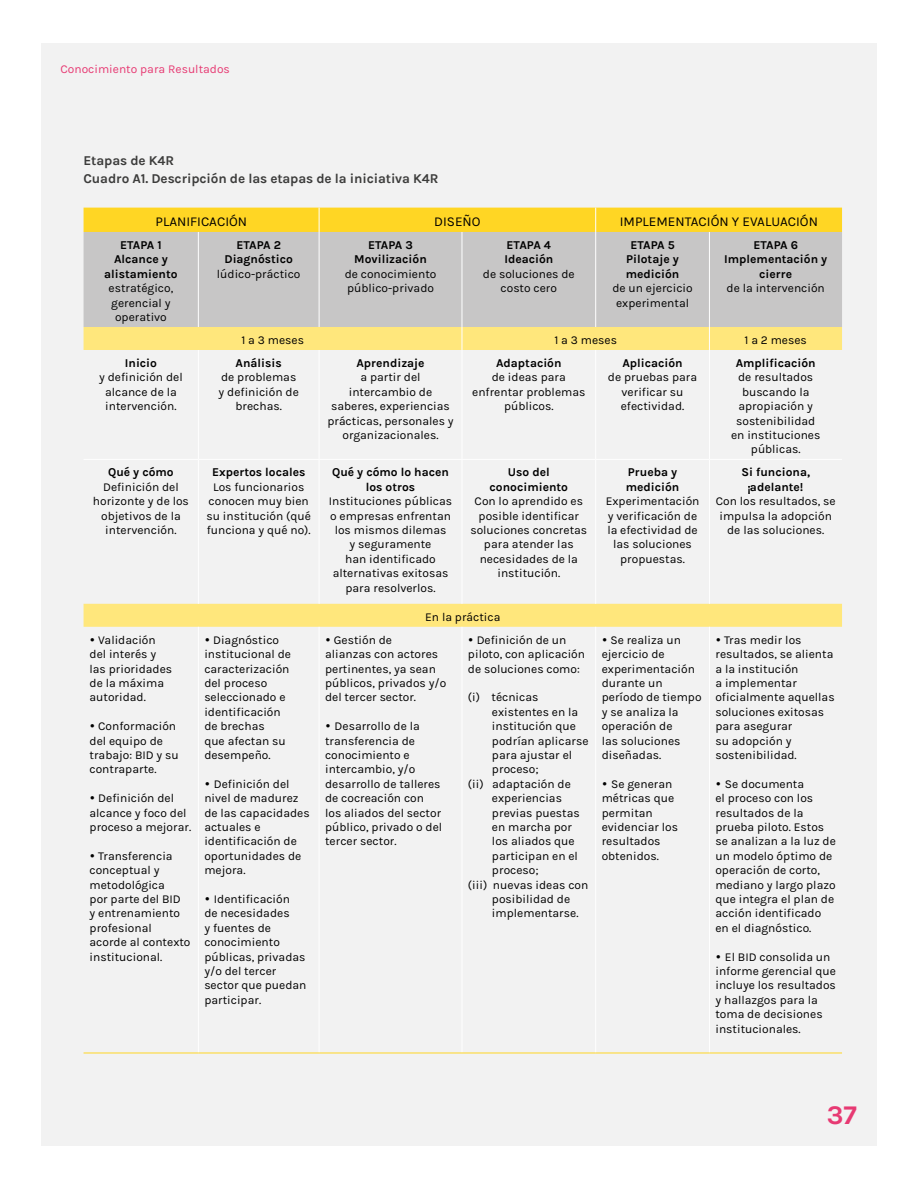
<style>
.page{position:relative;width:918px;height:1188px;background:#fff}
.page>*{position:absolute;margin:0;border:0;box-sizing:border-box;transform-origin:0 0}
.t1{font:700 27px "Karla";color:#e73a73}
.párrafo_general{font:700 13.5px "Karla";letter-spacing:-.01em;color:#3c3c3b}
.t2{font:13.5px "Karla";color:#000}
.t3{font:12px/14.4px "Karla";color:#000}
.t4{font:700 12px/14.4px "Karla";color:#000;text-align:center}
.t5{font:12px "Karla";color:#e73a73}
.s1{font-family:"Gotham";font-weight:500}
</style>
<div class="page">
<div style="left:42px;top:43px;width:835px;height:1103px;background:#f2f2f2"></div>
<div style="left:84px;top:232px;width:758px;height:95px;background:#c7c6c6"></div>
<svg style="left:84px;top:327px;width:758px;height:300px"></svg>
<div style="left:84px;top:208px;width:758px;height:24px;background:#ffd624"></div>
<hr style="left:198px;top:232px;width:1px;height:95px;background:#fff">
<hr style="left:319px;top:232px;width:1px;height:95px;background:#fff">
<hr style="left:462px;top:232px;width:1px;height:95px;background:#fff">
<hr style="left:595px;top:232px;width:1px;height:95px;background:#fff">
<hr style="left:709px;top:232px;width:1px;height:95px;background:#fff">
<svg style="left:462px;top:327px;width:1px;height:23px"></svg>
<svg style="left:709px;top:327px;width:1px;height:23px"></svg>
<hr style="left:198px;top:350px;width:1px;height:109px;background:#fff">
<hr style="left:319px;top:350px;width:1px;height:109px;background:#fff">
<hr style="left:462px;top:350px;width:1px;height:109px;background:#fff">
<hr style="left:595px;top:350px;width:1px;height:109px;background:#fff">
<hr style="left:709px;top:350px;width:1px;height:109px;background:#fff">
<hr style="left:198px;top:460px;width:1px;height:144px;background:#fff">
<hr style="left:319px;top:460px;width:1px;height:144px;background:#fff">
<hr style="left:462px;top:460px;width:1px;height:144px;background:#fff">
<hr style="left:595px;top:460px;width:1px;height:144px;background:#fff">
<hr style="left:709px;top:460px;width:1px;height:144px;background:#fff">
<hr style="left:198px;top:627px;width:1px;height:426px;background:#fff">
<hr style="left:319px;top:627px;width:1px;height:426px;background:#fff">
<hr style="left:462px;top:627px;width:1px;height:426px;background:#fff">
<hr style="left:595px;top:627px;width:1px;height:426px;background:#fff">
<hr style="left:709px;top:627px;width:1px;height:426px;background:#fff">
<hr style="left:84px;top:459px;width:114px;height:1px;background:#fff">
<hr style="left:198px;top:459px;width:121px;height:1px;background:#fff">
<hr style="left:319px;top:459px;width:143px;height:1px;background:#fff">
<hr style="left:462px;top:459px;width:134px;height:1px;background:#fff">
<hr style="left:596px;top:459px;width:113px;height:1px;background:#fff">
<hr style="left:709px;top:459px;width:133px;height:1px;background:#fff">
<hr style="left:84px;top:1053px;width:114px;height:1px;background:#ffd624">
<hr style="left:198px;top:1053px;width:121px;height:1px;background:#ffd624">
<hr style="left:319px;top:1053px;width:143px;height:1px;background:#ffd624">
<hr style="left:462px;top:1053px;width:134px;height:1px;background:#ffd624">
<hr style="left:596px;top:1053px;width:113px;height:1px;background:#ffd624">
<hr style="left:709px;top:1053px;width:133px;height:1px;background:#ffd624">
<svg style="left:748px;top:486px;width:2px;height:8px"></svg>
<p class="t5" style="left:61px;top:63px;width:171px">Conocimiento para Resultados</p>
<p class="párrafo_general" style="left:84px;top:152px;width:92px">Etapas de K4R</p>
<p class="párrafo_general" style="left:84px;top:171px;width:356px">Cuadro A1. Descripción de las etapas de la iniciativa K4R</p>
<p class="t2" style="left:156px;top:214px;width:93px">PLANIFICACIÓN</p>
<p class="t2" style="left:434px;top:214px;width:48px">DISEÑO</p>
<p class="t2" style="left:620px;top:214px;width:200px">IMPLEMENTACIÓN Y EVALUACIÓN</p>
<p class="t4" style="left:120px;top:238px;width:43px">ETAPA 1</p>
<p class="t4" style="left:104px;top:252px;width:75px">Alcance y alistamiento</p>
<p class="t3" style="left:109px;top:281px;width:66px;text-align:center">estratégico, gerencial y operativo</p>
<p class="t4" style="left:236px;top:238px;width:46px">ETAPA 2</p>
<p class="t4" style="left:224px;top:252px;width:70px">Diagnóstico</p>
<p class="t3" style="left:217px;top:267px;width:85px">lúdico-práctico</p>
<p class="t4" style="left:368px;top:238px;width:46px">ETAPA 3</p>
<p class="t4" style="left:354px;top:252px;width:74px">Movilización</p>
<p class="t3" style="left:345px;top:267px;width:93px">de conocimiento público-privado</p>
<p class="t4" style="left:753px;top:238px;width:46px">ETAPA 6</p>
<p class="t4" style="left:724px;top:252px;width:104px">Implementación y cierre</p>
<p class="t3" style="left:727px;top:281px;width:100px">de la intervención</p>
<p class="t4" style="left:507px;top:238px;width:46px">ETAPA 4</p>
<p class="t4" style="left:504px;top:252px;width:50px">Ideación</p>
<p class="t3" style="left:483px;top:267px;width:93px;text-align:center">de soluciones de costo cero</p>
<p class="t4" style="left:630px;top:238px;width:46px">ETAPA 5</p>
<p class="t4" style="left:626px;top:252px;width:55px;text-align:left">Pilotaje y medición</p>
<p class="t3" style="left:612px;top:281px;width:82px;text-align:center">de un ejercicio experimental</p>
<p class="t4" style="left:125px;top:356px;width:34px">Inicio</p>
<p class="t3" style="left:99px;top:370px;width:85px;text-align:center">y definición del alcance de la intervención.</p>
<p class="t4" style="left:108px;top:465px;width:67px">Qué y cómo</p>
<p class="t3" style="left:93px;top:480px;width:98px;text-align:center">Definición del horizonte y de los objetivos de la intervención.</p>
<p class="t3" style="left:90px;top:633px;width:84px"><span class="s1">•</span> Validación del interés y las prioridades de la máxima autoridad.</p>
<p class="t3" style="left:90px;top:719px;width:91px"><span class="s1">•</span> Conformación del equipo de trabajo: BID y su contraparte.</p>
<p class="t3" style="left:90px;top:791px;width:103px"><span class="s1">•</span> Definición del alcance y foco del proceso a mejorar.</p>
<p class="t3" style="left:90px;top:849px;width:102px"><span class="s1">•</span> Transferencia conceptual y metodológica<br>por parte del BID<br>y entrenamiento profesional acorde al contexto institucional.</p>
<p class="t3" style="left:241px;top:333px;width:64px">1 a 3 meses</p>
<p class="t3" style="left:554px;top:333px;width:64px">1 a 3 meses</p>
<p class="t3" style="left:745px;top:333px;width:64px">1 a 2 meses</p>
<p class="t4" style="left:236px;top:356px;width:48px">Análisis</p>
<p class="t3" style="left:219px;top:370px;width:82px;text-align:center">de problemas y definición de brechas.</p>
<p class="t4" style="left:212px;top:465px;width:95px">Expertos locales</p>
<p class="t3" style="left:206px;top:480px;width:106px;text-align:center">Los funcionarios conocen muy bien su institución (qué funciona y qué no).</p>
<p class="t3" style="left:204px;top:633px;width:88px"><span class="s1">•</span> Diagnóstico institucional de caracterización del proceso seleccionado e identificación de brechas<br>que afectan su desempeño.</p>
<p class="t3" style="left:204px;top:777px;width:107px"><span class="s1">•</span> Definición del nivel de madurez de las capacidades actuales e identificación de oportunidades de mejora.</p>
<p class="t3" style="left:204px;top:892px;width:104px"><span class="s1">•</span> Identificación<br>de necesidades<br>y fuentes de conocimiento públicas, privadas y/o del tercer sector que puedan participar.</p>
<p class="t4" style="left:356px;top:356px;width:70px">Aprendizaje</p>
<p class="t3" style="left:327px;top:370px;width:128px;text-align:center">a partir del intercambio de saberes, experiencias prácticas, personales y organizacionales.</p>
<p class="t4" style="left:332px;top:465px;width:118px">Qué y cómo lo hacen los otros</p>
<p class="t3" style="left:329px;top:494px;width:125px;text-align:center">Instituciones públicas o empresas enfrentan los mismos dilemas<br>y seguramente<br>han identificado alternativas exitosas para resolverlos.</p>
<p class="t4" style="left:496px;top:356px;width:67px">Adaptación</p>
<p class="t3" style="left:472px;top:370px;width:115px;text-align:center">de ideas para enfrentar problemas públicos.</p>
<p class="t4" style="left:490px;top:465px;width:80px">Uso del conocimiento</p>
<p class="t3" style="left:470px;top:494px;width:118px;text-align:center">Con lo aprendido es posible identificar soluciones concretas para atender las necesidades de la institución.</p>
<p class="t3" style="left:425px;top:610px;width:77px">En la práctica</p>
<p class="t3" style="left:325px;top:633px;width:123px"><span class="s1">•</span> Gestión de<br>alianzas con actores pertinentes, ya sean públicos, privados y/o del tercer sector.</p>
<p class="t3" style="left:325px;top:719px;width:119px"><span class="s1">•</span> Desarrollo de la transferencia de conocimiento e intercambio, y/o desarrollo de talleres de cocreación con los aliados del sector público, privado o del tercer sector.</p>
<p class="t3" style="left:468px;top:633px;width:119px"><span class="s1">•</span> Definición de un piloto, con aplicación de soluciones como:</p>
<p class="t3" style="left:492px;top:690px;width:98px;text-indent:-24px">(i) técnicas existentes en la institución que podrían aplicarse para ajustar el proceso;</p>
<p class="t3" style="left:492px;top:777px;width:89px;text-indent:-24px">(ii) adaptación de experiencias previas puestas en marcha por los aliados que participan en el proceso;</p>
<p class="t3" style="left:492px;top:878px;width:98px;text-indent:-24px">(iii) nuevas ideas con posibilidad de implementarse.</p>
<p class="t4" style="left:622px;top:356px;width:62px">Aplicación</p>
<p class="t3" style="left:608px;top:370px;width:91px;text-align:center">de pruebas para verificar su efectividad.</p>
<p class="t4" style="left:626px;top:465px;width:55px;text-align:left">Prueba y medición</p>
<p class="t3" style="left:606px;top:494px;width:95px;text-align:center">Experimentación y verificación de la efectividad de las soluciones propuestas.</p>
<p class="t3" style="left:602px;top:633px;width:101px"><span class="s1">•</span> Se realiza un ejercicio de experimentación durante un período de tiempo y se analiza la operación de<br>las soluciones diseñadas.</p>
<p class="t3" style="left:602px;top:777px;width:78px"><span class="s1">•</span> Se generan métricas que permitan evidenciar los resultados obtenidos.</p>
<p class="t4" style="left:736px;top:356px;width:82px">Amplificación</p>
<p class="t3" style="left:731px;top:370px;width:91px;text-align:center">de resultados buscando la apropiación y sostenibilidad en instituciones públicas.</p>
<p class="t4" style="left:741px;top:465px;width:70px">Si funciona,</p>
<p class="t4" style="left:750px;top:480px;width:55px">adelante!</p>
<p class="t3" style="left:716px;top:494px;width:121px;text-align:center">Con los resultados, se impulsa la adopción de las soluciones.</p>
<p class="t3" style="left:715px;top:633px;width:121px"><span class="s1">•</span> Tras medir los resultados, se alienta a la institución<br>a implementar oficialmente aquellas soluciones exitosas para asegurar<br>su adopción y sostenibilidad.</p>
<p class="t3" style="left:715px;top:777px;width:122px"><span class="s1">•</span> Se documenta<br>el proceso con los resultados de la prueba piloto. Estos se analizan a la luz de un modelo óptimo de operación de corto, mediano y largo plazo que integra el plan de acción identificado en el diagnóstico.</p>
<p class="t3" style="left:715px;top:950px;width:122px"><span class="s1">•</span> El BID consolida un informe gerencial que incluye los resultados y hallazgos para la toma de decisiones institucionales.</p>
<h1 class="t1" style="left:827px;top:1100px;width:32px">37</h1>
</div>
